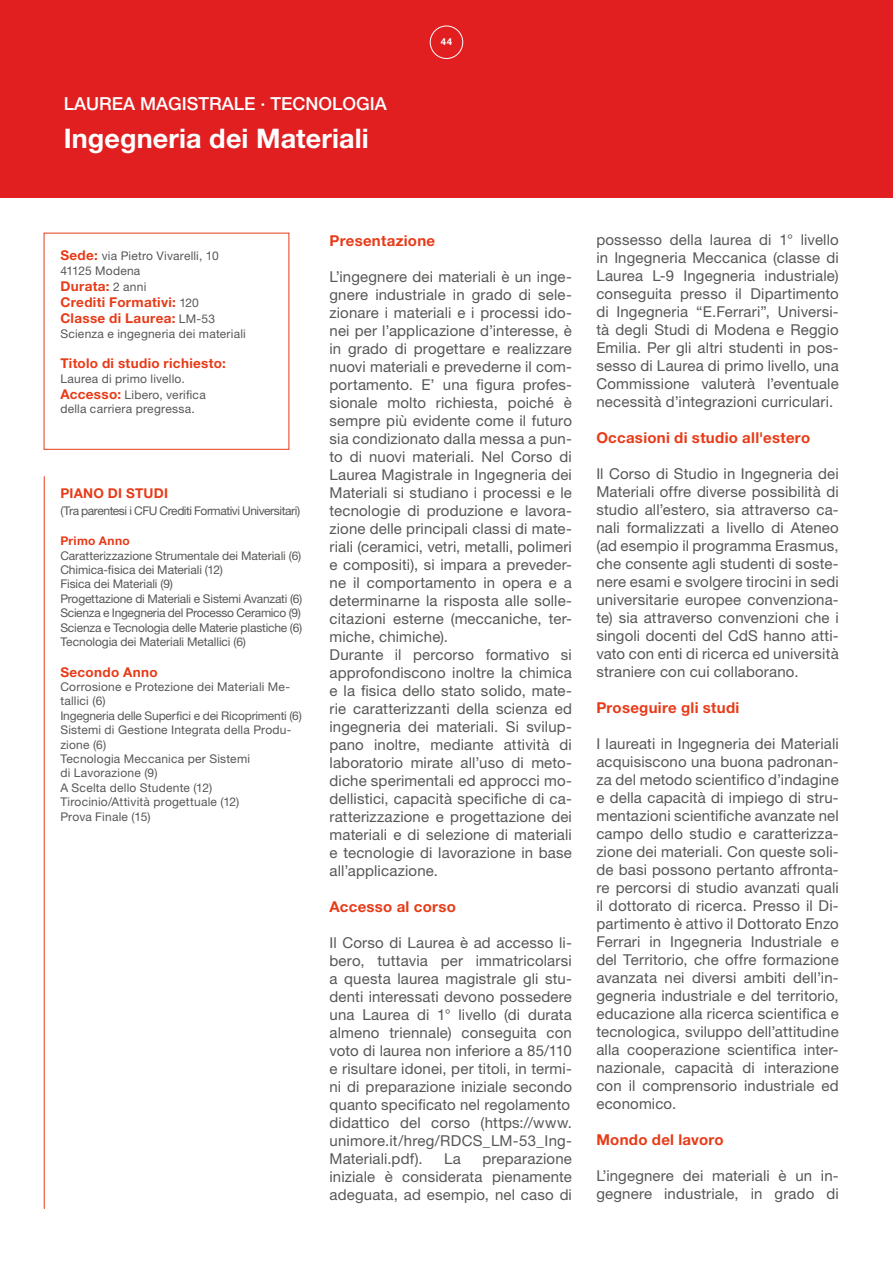
<style>
.page{position:relative;width:893px;height:1263px;background:#fff}
.page>*{position:absolute;margin:0;border:0;box-sizing:border-box;transform-origin:0 0}
.t1{font:27px "Helvetica Neue LT Std Bd 2";letter-spacing:.005em;color:#fff}
.t2{font:500 18px "Helvetica Neue LT Std";color:#fff}
.t3{font:15px/18px "Helvetica Neue LT Std";letter-spacing:.01em;color:#575756;text-align:justify}
.t4{font:15px "Helvetica Neue LT Std Bd 2";letter-spacing:.02em;color:#e73b18}
.t5{font:13.5px/16.2px "Helvetica Neue LT Std Bd 2";letter-spacing:.025em;color:#e73b18}
.t6{font:12px/14.4px "Helvetica Neue LT Std";color:#575756}
.t7{font:12px/16.2px "Helvetica Neue LT Std";letter-spacing:.02em;color:#575756}
.t8{font:12px "Helvetica Neue LT Std";letter-spacing:-.04em;color:#575756}
.t9{font:12px "Helvetica Neue LT Std Bd 2";letter-spacing:.025em;color:#e73b18}
.t10{font:9.75px "Helvetica Neue LT Std Bd 2";color:#fff}
.s1{font-family:"Helvetica Neue LT Std Bd 2";font-size:13.5px;color:#e73b18}
.s2{font-family:"Helvetica Neue LT Std";font-size:12px;color:#575756}
</style>
<div class="page">
<div style="left:0;top:0;width:893px;height:197px;background:#e11f21"></div>
<hr style="left:44px;top:477px;width:1px;height:731px;background:#e73b18">
<div style="left:430px;top:26px;width:33px;height:33px;border:1px solid #fff;border-radius:50%"></div>
<p class="t2" style="left:64px;top:92px;width:325px">LAUREA MAGISTRALE · TECNOLOGIA</p>
<h1 class="t1" style="left:64px;top:121px;width:307px">Ingegneria dei Materiali</h1>
<p class="t10" style="left:441px;top:35px;width:13px">44</p>
<p class="t6" style="left:60px;top:249px;width:160px"><span class="s1">Sede:</span> via Pietro Vivarelli, 10<br>41125 Modena</p>
<p class="t5" style="left:60px;top:278px;width:156px">Durata: <span class="s2">2 anni<br></span>Crediti Formativi: <span class="s2">120<br></span>Classe di Laurea: <span class="s2">LM-53</span></p>
<p class="t7" style="left:60px;top:325px;width:187px">Scienza e ingegneria dei materiali</p>
<p class="t5" style="left:60px;top:355px;width:167px">Titolo di studio richiesto:</p>
<p class="t7" style="left:60px;top:370px;width:147px">Laurea di primo livello.<br><span class="s1">Accesso:</span> Libero, verifica</p>
<p class="t7" style="left:60px;top:401px;width:136px">della carriera pregressa.</p>
<p class="t5" style="left:60px;top:485px;width:109px">PIANO DI STUDI</p>
<p class="t8" style="left:60px;top:503px;width:241px">(Tra parentesi i CFU Crediti Formativi Universitari)</p>
<p class="t9" style="left:60px;top:533px;width:71px">Primo Anno</p>
<p class="t6" style="left:60px;top:548px;width:244px">Caratterizzazione Strumentale dei Materiali (6)<br>Chimica-fisica dei Materiali (12)<br>Fisica dei Materiali (9)<br>Progettazione di Materiali e Sistemi Avanzati (6)<br>Scienza e Ingegneria del Processo Ceramico (9)<br>Scienza e Tecnologia delle Materie plastiche (6)<br>Tecnologia dei Materiali Metallici (6)</p>
<p class="t5" style="left:60px;top:663px;width:99px">Secondo Anno</p>
<p class="t6" style="left:60px;top:679px;width:243px">Corrosione e Protezione dei Materiali Me&shy;tallici (6)<br>Ingegneria delle Superfici e dei Ricoprimenti (6)<br>Sistemi di Gestione Integrata della Produ&shy;zione (6)<br>Tecnologia Meccanica per Sistemi<br>di Lavorazione (9)<br>A Scelta dello Studente (12)<br>Tirocinio/Attività progettuale (12)<br>Prova Finale (15)</p>
<p class="t4" style="left:330px;top:231px;width:107px">Presentazione</p>
<p class="t3" style="left:330px;top:267px;width:244px;text-align:left">L’ingegnere dei materiali è un inge&shy;gnere industriale in grado di sele&shy;zionare i materiali e i processi ido&shy;nei per l’applicazione d’interesse, è in grado di progettare e realizzare nuovi materiali e prevederne il com&shy;portamento. E’ una figura profes&shy;sionale molto richiesta, poiché è sempre più evidente come il futuro sia condizionato dalla messa a pun&shy;to di nuovi materiali. Nel Corso di Laurea Magistrale in Ingegneria dei Materiali si studiano i processi e le tecnologie di produzione e lavora&shy;zione delle principali classi di mate&shy;riali (ceramici, vetri, metalli, polimeri e compositi), si impara a preveder&shy;ne il comportamento in opera e a determinarne la risposta alle solle&shy;citazioni esterne (meccaniche, ter&shy;miche, chimiche).<br>Durante il percorso formativo si approfondiscono inoltre la chimica e la fisica dello stato solido, mate&shy;rie caratterizzanti della scienza ed ingegneria dei materiali. Si svilup&shy;pano inoltre, mediante attività di laboratorio mirate all’uso di meto&shy;diche sperimentali ed approcci mo&shy;dellistici, capacità specifiche di ca&shy;ratterizzazione e progettazione dei materiali e di selezione di materiali e tecnologie di lavorazione in base all’applicazione.</p>
<p class="t4" style="left:330px;top:897px;width:128px">Accesso al corso</p>
<p class="t3" style="left:330px;top:933px;width:244px;text-align:left">Il Corso di Laurea è ad accesso li&shy;bero, tuttavia per immatricolarsi a questa laurea magistrale gli stu&shy;denti interessati devono possedere una Laurea di 1° livello (di durata almeno triennale) conseguita con voto di laurea non inferiore a 85/110 e risultare idonei, per titoli, in termi&shy;ni di preparazione iniziale secondo quanto specificato nel regolamento didattico del corso (https://www. unimore.it/hreg/RDCS_LM-53_Ing-Materiali.pdf).</p>
<p class="t3" style="left:330px;top:1149px;width:244px;text-indent:153px">preparazione iniziale è considerata pienamente adeguata, ad esempio, nel caso di</p>
<p class="t3" style="left:444px;top:1149px;width:18px">La</p>
<p class="t3" style="left:596px;top:230px;width:244px">possesso della laurea di 1° livello in Ingegneria Meccanica (classe di Laurea L-9 Ingegneria industriale) conseguita presso il Dipartimento di Ingegneria “E.Ferrari”, Universi&shy;tà degli Studi di Modena e Reggio Emilia. Per gli altri studenti in pos&shy;sesso di Laurea di primo livello, una Commissione valuterà l’eventuale necessità d’integrazioni curriculari.</p>
<p class="t4" style="left:596px;top:428px;width:215px">Occasioni di studio all'estero</p>
<p class="t3" style="left:596px;top:464px;width:244px">Il Corso di Studio in Ingegneria dei Materiali offre diverse possibilità di studio all’estero, sia attraverso ca&shy;nali formalizzati a livello di Ateneo (ad esempio il programma Erasmus, che consente agli studenti di soste&shy;nere esami e svolgere tirocini in sedi universitarie europee convenziona&shy;te) sia attraverso convenzioni che i singoli docenti del CdS hanno atti&shy;vato con enti di ricerca ed università straniere con cui collaborano.</p>
<p class="t4" style="left:596px;top:698px;width:145px">Proseguire gli studi</p>
<p class="t3" style="left:596px;top:734px;width:244px">I laureati in Ingegneria dei Materiali acquisiscono una buona padronan&shy;za del metodo scientifico d’indagine e della capacità di impiego di stru&shy;mentazioni scientifiche avanzate nel campo dello studio e caratterizza&shy;zione dei materiali. Con queste soli&shy;de basi possono pertanto affronta&shy;re percorsi di studio avanzati quali il dottorato di ricerca. Presso il Di&shy;partimento è attivo il Dottorato Enzo Ferrari in Ingegneria Industriale e del Territorio, che offre formazione avanzata nei diversi ambiti dell’in&shy;gegneria industriale e del territorio, educazione alla ricerca scientifica e tecnologica, sviluppo dell’attitudine alla cooperazione scientifica inter&shy;nazionale, capacità di interazione con il comprensorio industriale ed economico.</p>
<p class="t4" style="left:596px;top:1130px;width:129px">Mondo del lavoro</p>
<p class="t3" style="left:596px;top:1166px;width:244px">L’ingegnere dei materiali è un in&shy;gegnere industriale, in grado di</p>
</div>
